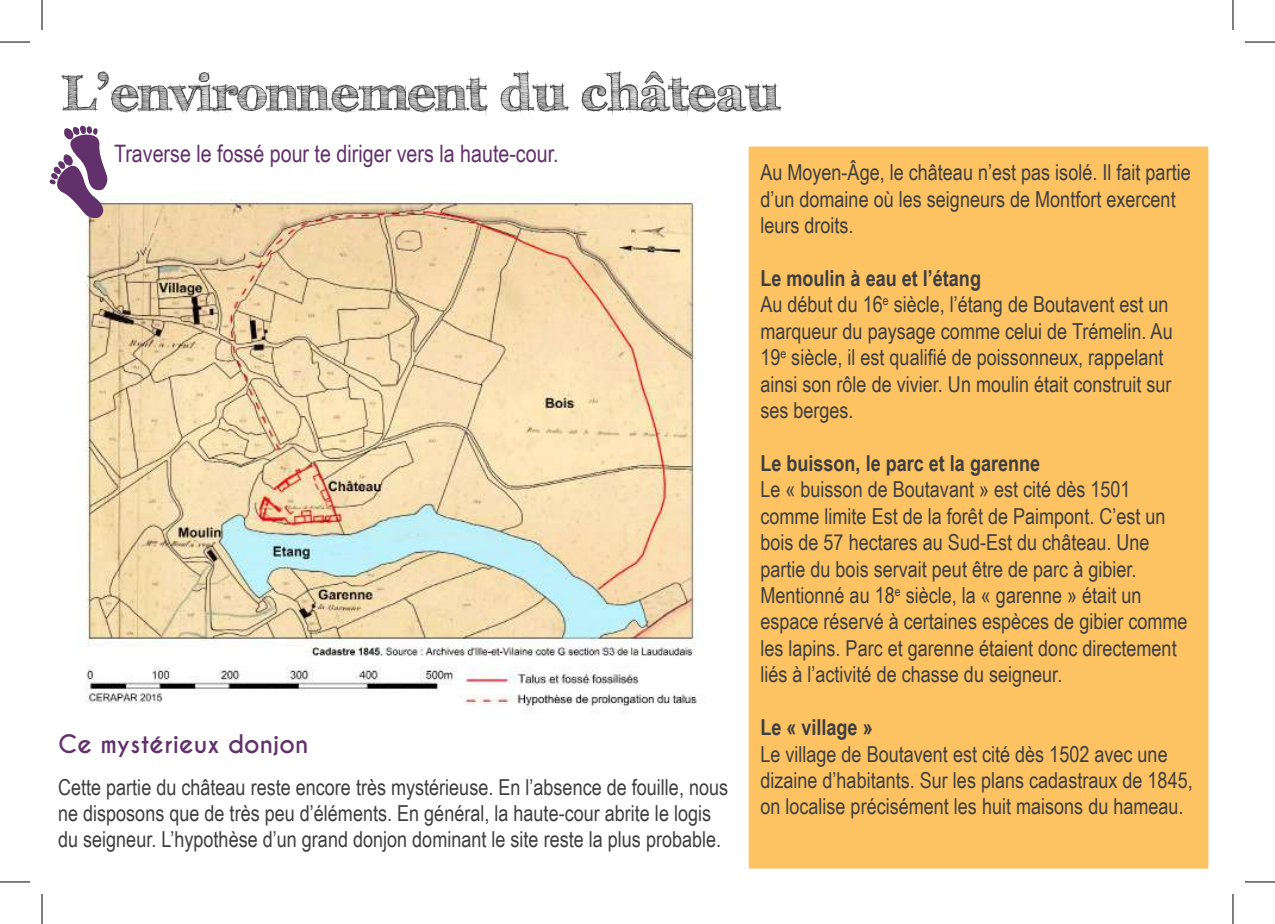
<style>
.page{position:relative;width:1275px;height:924px;background:#fff}
.page>*{position:absolute;margin:0;border:0;box-sizing:border-box;transform-origin:0 0}
.t1{font:700 50px "FFF Tusj";color:#3e3e3f}
.t2{font:24px "Arial Narrow";color:#62306b}
.t3{font:700 24px "Caviar Dreams";color:#62306b}
.t4{font:22px/26.4px "Arial Narrow";color:#3e3e3f}
.t5{font:700 22px "Arial Narrow";color:#3e3e3f}
.s1{font-weight:700}
</style>
<div class="page">
<div style="left:746px;top:144px;width:464px;height:726px;background:#fdc261;border:2px solid #fff"></div>
<img style="left:85px;top:199px;width:615px;height:514px">
<svg style="left:50px;top:125px;width:58px;height:93px"></svg>
<hr style="left:0;top:42px;width:30px;height:1px;background:#000">
<hr style="left:1245px;top:42px;width:30px;height:1px;background:#000">
<hr style="left:0;top:881px;width:30px;height:1px;background:#000">
<hr style="left:1245px;top:881px;width:30px;height:1px;background:#000">
<hr style="left:42px;top:0;width:1px;height:30px;background:#000">
<hr style="left:42px;top:893px;width:1px;height:30px;background:#000">
<hr style="left:1232px;top:0;width:1px;height:30px;background:#000">
<hr style="left:1232px;top:893px;width:1px;height:30px;background:#000">
<h1 class="t1" style="left:62px;top:63px;width:720px">L’environnement du château</h1>
<p class="t2" style="left:114px;top:136px;width:446px">Traverse le fossé pour te diriger vers la haute-cour.</p>
<p class="t3" style="left:58px;top:729px;width:252px">Ce mystérieux donjon</p>
<p class="t4" style="left:58px;top:772px;width:671px">Cette partie du château reste encore très mystérieuse. En l’absence de fouille, nous ne disposons que de très peu d’éléments. En général, la haute-cour abrite le logis du seigneur. L’hypothèse d’un grand donjon dominant le site reste la plus probable.</p>
<p class="t4" style="left:760px;top:158px;width:432px">Au Moyen-Âge, le château n’est pas isolé. Il fait partie d’un domaine où les seigneurs de Montfort exercent leurs droits.</p>
<p class="t4" style="left:760px;top:264px;width:414px"><span class="s1">Le moulin à eau et l’étang<br></span>Au début du 16<sup>e</sup> siècle, l’étang de Boutavent est un marqueur du paysage comme celui de Trémelin. Au 19<sup>e</sup> siècle, il est qualifié de poissonneux, rappelant ainsi son rôle de vivier. Un moulin était construit sur ses berges.</p>
<p class="t5" style="left:760px;top:446px;width:281px">Le buisson, le parc et la garenne</p>
<p class="t4" style="left:760px;top:475px;width:429px">Le « buisson de Boutavant » est cité dès 1501 comme limite Est de la forêt de Paimpont. C’est un bois de 57 hectares au Sud-Est du château. Une partie du bois servait peut être de parc à gibier.<br>Mentionné au 18<sup>e</sup> siècle, la « garenne » était un espace réservé à certaines espèces de gibier comme les lapins. Parc et garenne étaient donc directement liés à l’activité de chasse du seigneur.</p>
<p class="t5" style="left:760px;top:710px;width:114px">Le « village »</p>
<p class="t4" style="left:760px;top:739px;width:434px">Le village de Boutavent est cité dès 1502 avec une dizaine d’habitants. Sur les plans cadastraux de 1845, on localise précisément les huit maisons du hameau.</p>
</div>
